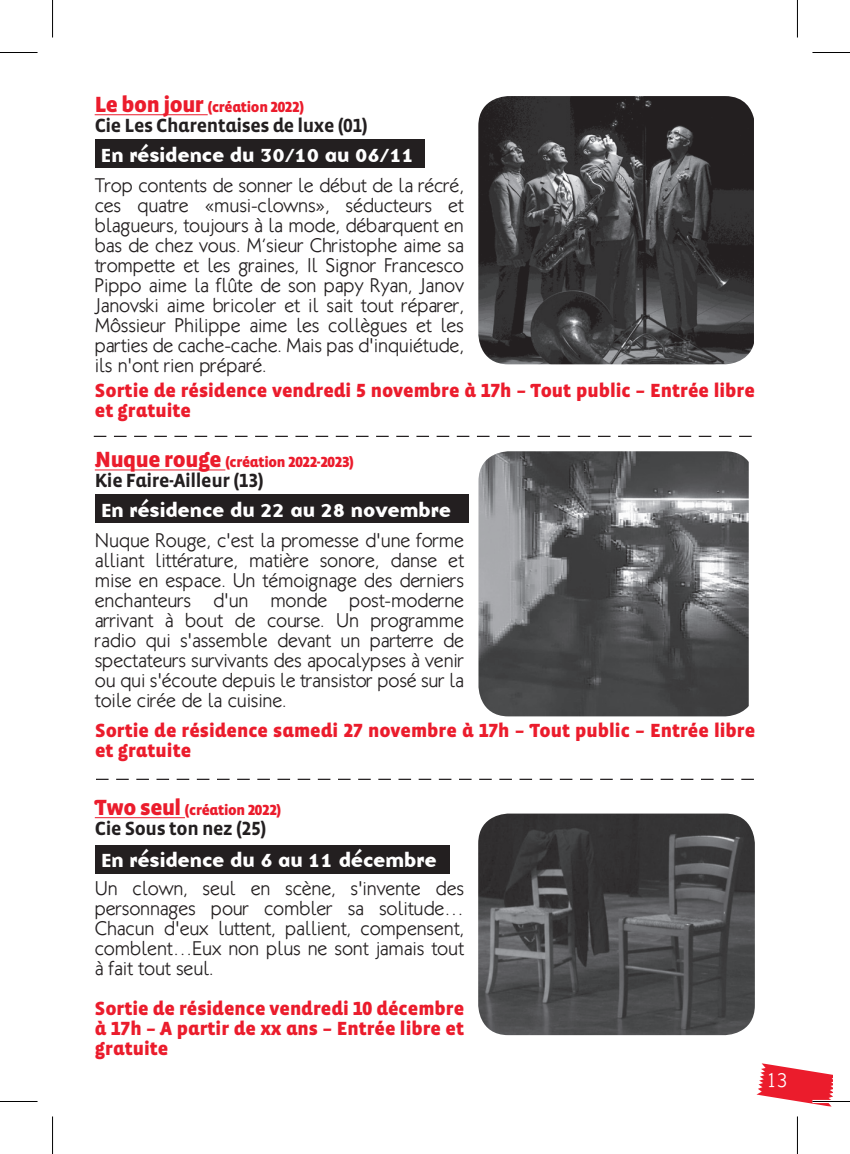
<style>
.page{position:relative;width:850px;height:1154px;background:#fff}
.page>*{position:absolute;margin:0;border:0;box-sizing:border-box;transform-origin:0 0}
.t1{font:300 20px/20px "Klill";letter-spacing:-.01em;color:#231f20;text-align:justify}
.t2{font:300 20px "Klill";color:#fff}
.t3{font:900 19.5px/20px "Vista Sans Alt";color:#eb1c2c}
.t4{font:700 19.5px "Base Nine";letter-spacing:-.04em;color:#fff}
.t5{font:700 19.5px "Vista Sans Alt";letter-spacing:-.02em;color:#231f20}
.t6{font:900 15px "Vista Sans Alt";letter-spacing:-.02em;color:#eb1c2c}
.s1{font-size:22.5px}
</style>
<div class="page">
<hr style="left:95px;top:817px;width:90px;height:1px;background:#eb1c2c">
<div style="left:95px;top:845px;width:355px;height:28px;background:#231f20"></div>
<img style="left:478px;top:813px;width:276px;height:222px">
<svg style="left:94px;top:436px;width:657px;height:1px"></svg>
<svg style="left:96px;top:779px;width:657px;height:1px"></svg>
<hr style="left:95px;top:114px;width:113px;height:1px;background:#eb1c2c">
<div style="left:95px;top:139px;width:329px;height:29px;background:#231f20"></div>
<img style="left:478px;top:96px;width:275px;height:268px">
<hr style="left:95px;top:469px;width:130px;height:1px;background:#eb1c2c">
<div style="left:95px;top:495px;width:373px;height:28px;background:#231f20"></div>
<img style="left:478px;top:451px;width:270px;height:265px">
<svg style="left:756px;top:1063px;width:76px;height:43px"></svg>
<hr style="left:812px;top:1100px;width:37px;height:3px;background:#fff">
<hr style="left:0;top:52px;width:38px;height:1px;background:#000">
<hr style="left:812px;top:52px;width:37px;height:1px;background:#000">
<hr style="left:0;top:1101px;width:38px;height:1px;background:#000">
<hr style="left:812px;top:1101px;width:37px;height:1px;background:#000">
<hr style="left:52px;top:0;width:1px;height:38px;background:#000">
<hr style="left:52px;top:1116px;width:1px;height:38px;background:#000">
<hr style="left:796px;top:0;width:1px;height:38px;background:#000">
<hr style="left:796px;top:1116px;width:1px;height:38px;background:#000">
<p class="t6" style="left:95px;top:99px;width:211px"><span class="s1">Le bon jour</span> (création 2022)</p>
<p class="t5" style="left:95px;top:115px;width:274px">Cie Les Charentaises de luxe (01)</p>
<p class="t4" style="left:101px;top:139px;width:315px">En résidence du 30/10 au 06/11</p>
<p class="t1" style="left:95px;top:175px;width:370px">Trop contents de sonner le début de la récré, ces quatre «musi-clowns», séducteurs et blagueurs, toujours à la mode, débarquent en bas de chez vous. M’sieur Christophe aime sa trompette et les graines, Il Signor Francesco Pippo aime la flûte de son papy Ryan, Janov Janovski aime bricoler et il sait tout réparer, Môssieur Philippe aime les collègues et les parties de cache-cache. Mais pas d'inquiétude, ils n'ont rien préparé.</p>
<p class="t3" style="left:95px;top:381px;width:661px">Sortie de résidence vendredi 5 novembre à 17h – Tout public – Entrée libre et gratuite</p>
<p class="t6" style="left:95px;top:454px;width:260px"><span class="s1">Nuque rouge</span> (création 2022-2023)</p>
<p class="t5" style="left:95px;top:470px;width:170px">Kie Faire-Ailleur (13)</p>
<p class="t4" style="left:101px;top:495px;width:351px">En résidence du 22 au 28 novembre</p>
<p class="t1" style="left:95px;top:530px;width:370px">Nuque Rouge, c'est la promesse d'une forme alliant littérature, matière sonore, danse et mise en espace. Un témoignage des derniers enchanteurs d'un monde post-moderne arrivant à bout de course. Un programme radio qui s'assemble devant un parterre de spectateurs survivants des apocalypses à venir ou qui s'écoute depuis le transistor posé sur la toile cirée de la cuisine.</p>
<p class="t3" style="left:95px;top:720px;width:661px">Sortie de résidence samedi 27 novembre à 17h – Tout public – Entrée libre et gratuite</p>
<p class="t6" style="left:95px;top:802px;width:188px"><span class="s1">Two seul</span> (création 2022)</p>
<p class="t5" style="left:95px;top:818px;width:173px">Cie Sous ton nez (25)</p>
<p class="t4" style="left:101px;top:845px;width:337px">En résidence du 6 au 11 décembre</p>
<p class="t1" style="left:95px;top:878px;width:370px">Un clown, seul en scène, s'invente des personnages pour combler sa solitude… Chacun d'eux luttent, pallient, compensent, comblent…Eux non plus ne sont jamais tout à fait tout seul.</p>
<p class="t3" style="left:95px;top:998px;width:370px;text-align:justify">Sortie de résidence vendredi 10 décembre à 17h – A partir de xx ans – Entrée libre et gratuite</p>
<p class="t2" style="left:766px;top:1069px;width:22px">13</p>
</div>
